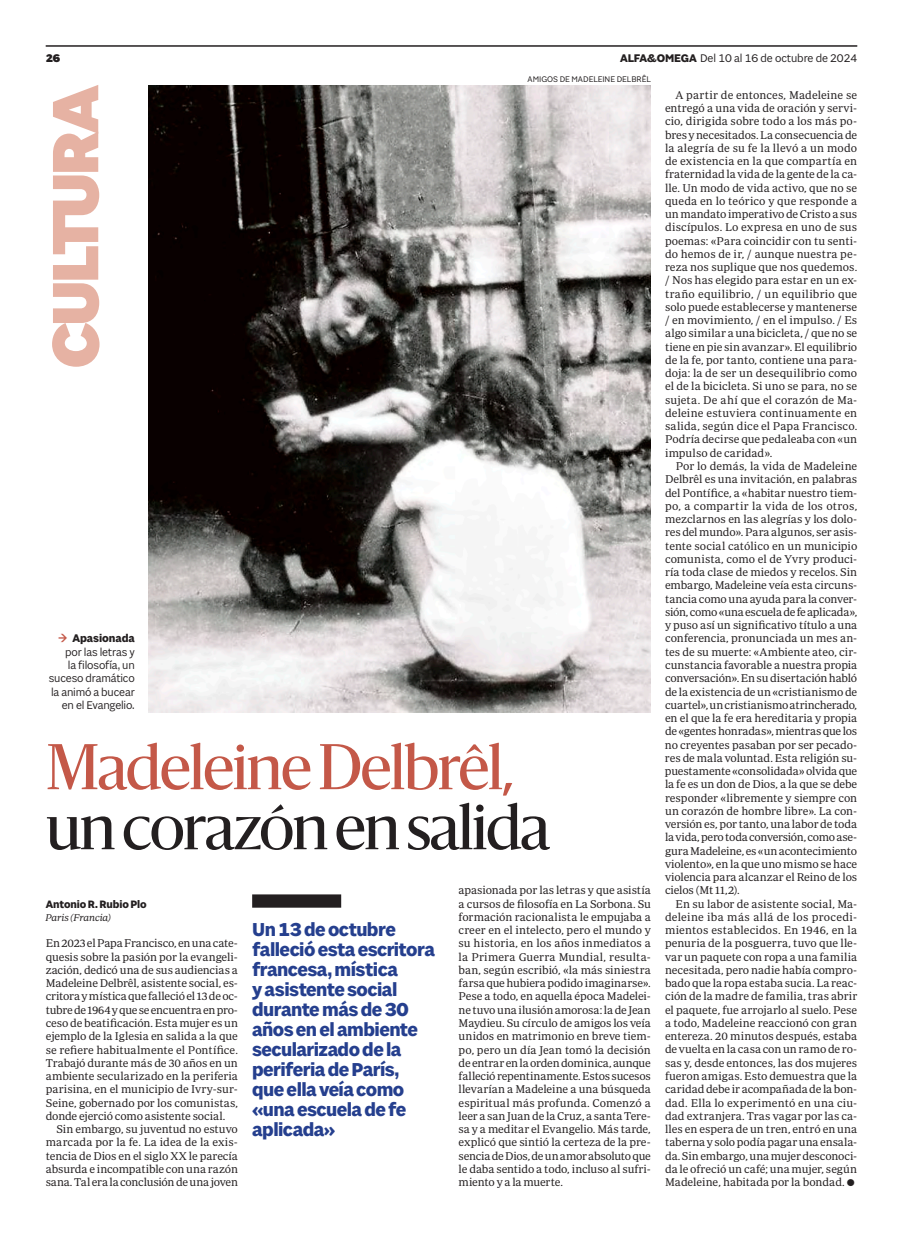
<style>
.page{position:relative;width:903px;height:1234px;background:#fff}
.page>*{position:absolute;margin:0;border:0;box-sizing:border-box;transform-origin:0 0}
.Cultura_cabecera{font:900 70px "Sole Sans";letter-spacing:-.05em;color:#e6b2a3}
.Titulo_C48{font:60px "Sanomat";letter-spacing:-.025em;color:#c45848}
.Titulo_C48-2{font:60px "Sanomat";letter-spacing:-.025em;color:#231f20}
.Entradilla_C16_azul{font:700 20px/20px "Sole Sans";letter-spacing:-.025em;color:#253f8e}
.Pie_de_foto{font:11.88px/13.2px "Sole Sans";letter-spacing:-.01em;color:#231f20;text-align:right}
.Foliacion{font:11.88px "Sole Sans";letter-spacing:-.005em;color:#231f20}
.Foliacion-2{font:900 11.88px "Sole Sans";color:#231f20}
.Texto_GENERAL_2_parrafo{font:11.5px/13.2px "Periodico Text Lg";letter-spacing:-.01em;color:#231f20;text-align:justify}
.Texto_GENERAL_1_parrafo{font:11.5px/13.2px "Periodico Text Lg";letter-spacing:-.015em;color:#231f20;text-align:justify}
.Firma_propia_nombre{font:700 11.5px "Sole Sans";letter-spacing:-.01em;color:#231f20}
.Texto_GENERAL_1_parrafo-2{font:italic 300 10px "Periodico Text";letter-spacing:-.005em;color:#231f20}
.Firma_foto{font:8.75px "Sole Sans";color:#231f20}
.s1{font-weight:700}
.s2{color:#c45848}
</style>
<div class="page">
<hr style="left:46px;top:46px;width:811px;height:1px;background:#231f20">
<img style="left:149px;top:86px;width:502px;height:625px">
<div style="left:252px;top:894px;width:89px;height:13px;background:#231f20"></div>
<p class="Foliacion-2" style="left:46px;top:51px;width:16px">26</p>
<p class="Foliacion" style="left:620px;top:51px;width:239px"><span class="s1">ALFA&amp;OMEGA</span> Del 10 al 16 de octubre de 2024</p>
<p class="Cultura_cabecera" style="left:34px;top:368px;width:286px;rotate:-90deg">CULTURA</p>
<p class="Firma_foto" style="left:528px;top:74px;width:125px">AMIGOS DE MADELEINE DELBRÊL</p>
<p class="Texto_GENERAL_2_parrafo" style="left:665px;top:88px;width:194px;text-indent:11px">A partir de entonces, Madeleine se entregó a una vida de oración y servi&shy;cio, dirigida sobre todo a los más po&shy;bres y necesitados. La consecuencia de la alegría de su fe la llevó a un modo de existencia en la que compartía en fraternidad la vida de la gente de la ca&shy;lle. Un modo de vida activo, que no se queda en lo teórico y que responde a un mandato imperativo de Cristo a sus discípulos. Lo expresa en uno de sus poemas: «Para coincidir con tu senti&shy;do hemos de ir, / aunque nuestra pe&shy;reza nos suplique que nos quedemos. / Nos has elegido para estar en un ex&shy;traño equilibrio, / un equilibrio que solo puede establecerse y mantenerse / en movimiento, / en el impulso. / Es algo similar a una bicicleta, / que no se tiene en pie sin avanzar». El equilibrio de la fe, por tanto, contiene una para&shy;doja: la de ser un desequilibrio como el de la bicicleta. Si uno se para, no se sujeta. De ahí que el corazón de Ma&shy;deleine estuviera continuamente en salida, según dice el Papa Francisco.<br>Podría decirse que pedaleaba con «un impulso de caridad».</p>
<p class="Texto_GENERAL_2_parrafo" style="left:665px;top:459px;width:194px;text-indent:11px">Por lo demás, la vida de Madeleine Delbrêl es una invitación, en palabras del Pontífice, a «habitar nuestro tiem&shy;po, a compartir la vida de los otros, mezclarnos en las alegrías y los dolo&shy;res del mundo». Para algunos, ser asis&shy;tente social católico en un municipio comunista, como el de Yvry produci&shy;ría toda clase de miedos y recelos. Sin embargo, Madeleine veía esta circuns&shy;tancia como una ayuda para la conver&shy;sión, como «una escuela de fe aplicada», y puso así un significativo título a una conferencia, pronunciada un mes an&shy;tes de su muerte: «Ambiente ateo, cir&shy;cunstancia favorable a nuestra propia conversación». En su disertación habló de la existencia de un «cristianismo de cuartel», un cristianismo atrincherado, en el que la fe era hereditaria y propia de «gentes honradas», mientras que los no creyentes pasaban por ser pecado&shy;res de mala voluntad. Esta religión su&shy;puestamente «consolidada» olvida que la fe es un don de Dios, a la que se debe responder «libremente y siempre con un corazón de hombre libre». La con&shy;versión es, por tanto, una labor de toda la vida, pero toda conversión, como ase&shy;gura Madeleine, es «un acontecimiento violento», en la que uno mismo se hace violencia para alcanzar el Reino de los cielos (Mt 11,2).</p>
<p class="Texto_GENERAL_2_parrafo" style="left:665px;top:896px;width:194px;text-indent:11px">En su labor de asistente social, Ma&shy;deleine iba más allá de los procedi&shy;mientos establecidos. En 1946, en la penuria de la posguerra, tuvo que lle&shy;var un paquete con ropa a una familia necesitada, pero nadie había compro&shy;bado que la ropa estaba sucia. La reac&shy;ción de la madre de familia, tras abrir el paquete, fue arrojarlo al suelo. Pese a todo, Madeleine reaccionó con gran entereza. 20 minutos después, estaba de vuelta en la casa con un ramo de ro&shy;sas y, desde entonces, las dos mujeres fueron amigas. Esto demuestra que la caridad debe ir acompañada de la bon&shy;dad. Ella lo experimentó en una ciu&shy;dad extranjera. Tras vagar por las ca&shy;lles en espera de un tren, entró en una taberna y solo podía pagar una ensala&shy;da. Sin embargo, una mujer desconoci&shy;da le ofreció un café; una mujer, según Madeleine, habitada por la bondad.</p>
<p class="Pie_de_foto" style="left:49px;top:632px;width:88px"><span class="s2">✓</span> <span class="s1">Apasionada </span>por las letras y<br>la filosofía, un suceso dramático la animó a bucear en el Evangelio.</p>
<p class="Titulo_C48" style="left:46px;top:723px;width:470px">Madeleine Delbrêl,</p>
<p class="Titulo_C48-2" style="left:46px;top:783px;width:506px">un corazón en salida</p>
<p class="Texto_GENERAL_2_parrafo" style="left:459px;top:883px;width:194px">apasionada por las letras y que asistía a cursos de filosofía en La Sorbona. Su formación racionalista le empujaba a creer en el intelecto, pero el mundo y su historia, en los años inmediatos a la Primera Guerra Mundial, resulta&shy;ban, según escribió, «la más siniestra farsa que hubiera podido imaginarse».<br>Pese a todo, en aquella época Madelei&shy;ne tuvo una ilusión amorosa: la de Jean Maydieu. Su círculo de amigos los veía unidos en matrimonio en breve tiem&shy;po, pero un día Jean tomó la decisión de entrar en la orden dominica, aunque falleció repentinamente. Estos sucesos llevarían a Madeleine a una búsqueda espiritual más profunda. Comenzó a leer a san Juan de la Cruz, a santa Tere&shy;sa y a meditar el Evangelio. Más tarde, explicó que sintió la certeza de la pre&shy;sencia de Dios, de un amor absoluto que le daba sentido a todo, incluso al sufri&shy;miento y a la muerte.</p>
<p class="Firma_propia_nombre" style="left:46px;top:896px;width:103px">Antonio R. Rubio Plo</p>
<p class="Texto_GENERAL_1_parrafo-2" style="left:46px;top:911px;width:67px">Paris (Francia)</p>
<p class="Texto_GENERAL_1_parrafo" style="left:46px;top:936px;width:194px">En 2023 el Papa Francisco, en una cate&shy;quesis sobre la pasión por la evangeli&shy;zación, dedicó una de sus audiencias a Madeleine Delbrêl, asistente social, es&shy;critora y mística que falleció el 13 de oc&shy;tubre de 1964 y que se encuentra en pro&shy;ceso de beatificación. Esta mujer es un ejemplo de la Iglesia en salida a la que se refiere habitualmente el Pontífice.<br>Trabajó durante más de 30 años en un ambiente secularizado en la periferia parisina, en el municipio de Ivry-sur-Seine, gobernado por los comunistas, donde ejerció como asistente social.</p>
<p class="Texto_GENERAL_2_parrafo" style="left:46px;top:1121px;width:194px;text-indent:11px">Sin embargo, su juventud no estuvo marcada por la fe. La idea de la exis&shy;tencia de Dios en el siglo XX le parecía absurda e incompatible con una razón sana. Tal era la conclusión de una joven</p>
<p class="Entradilla_C16_azul" style="left:252px;top:920px;width:184px">Un 13 de octubre falleció esta escritora francesa, mística<br>y asistente social durante más de 30 años en el ambiente secularizado de la periferia de París, que ella veía como «una escuela de fe aplicada»</p>
</div>
